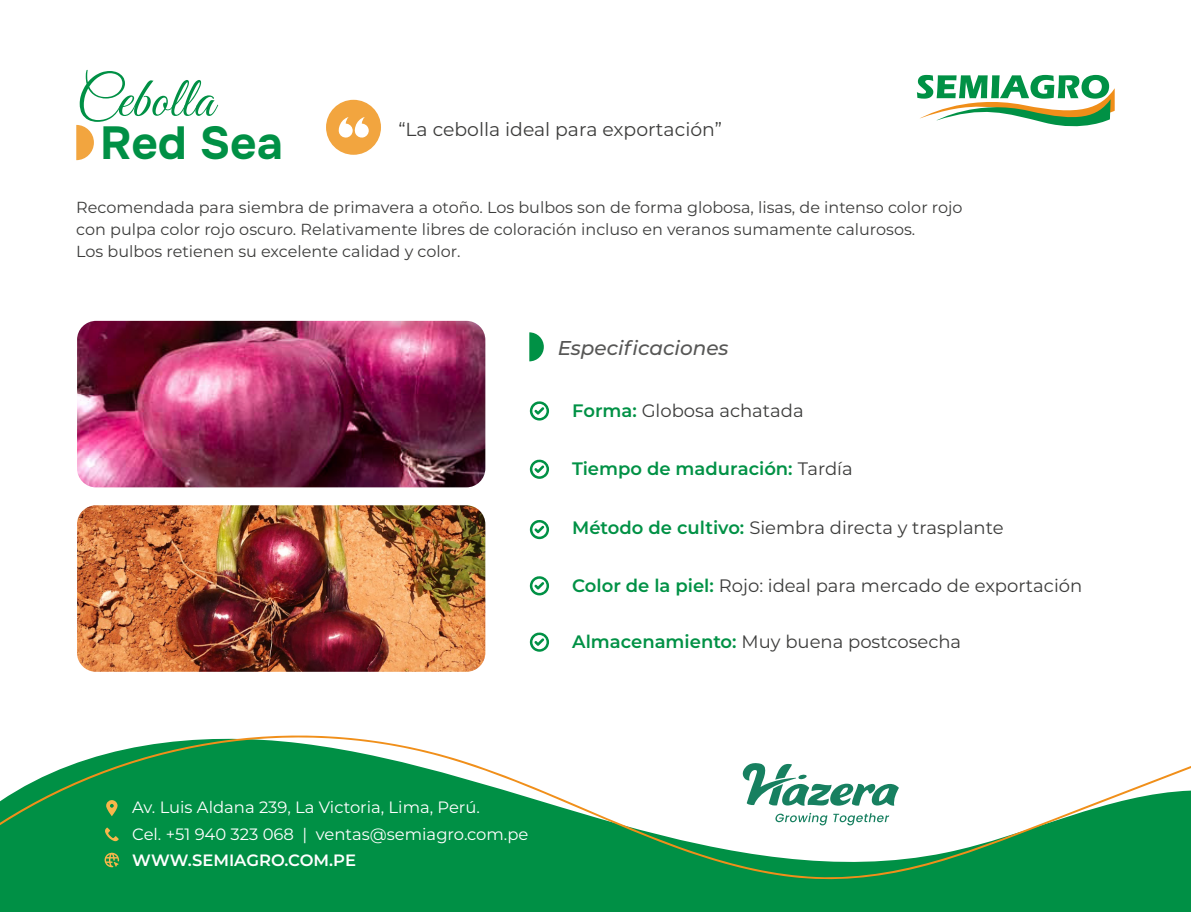
<style>
.page{position:relative;width:1191px;height:912px;background:#fff}
.page>*{position:absolute;margin:0;border:0;box-sizing:border-box;transform-origin:0 0}
.t1{font:57px "Great Vibes";color:#009045}
.t2{font:700 46.2px "Onest";color:#009045}
.t3{font:italic 500 20px "Montserrat";color:#575756}
.t4{font:18.8px "Montserrat";color:#3c3c3b}
.t5{font:18px "Montserrat";color:#3c3c3b}
.t6{font:600 18px "Montserrat";color:#009145}
.t7{font:16.4px/26.6px "Montserrat";color:#fff}
.t8{font:600 16.4px "Montserrat";color:#fff}
.t9{font:16px/22px "Montserrat";color:#3c3c3b}
.s1{font-weight:600;color:#009145}
.s2{font-weight:400;color:#3c3c3b}
</style>
<div class="page">
<svg style="left:917px;top:75px;width:197px;height:52px"></svg>
<svg style="left:76px;top:125px;width:18px;height:35px"></svg>
<div style="left:326px;top:100px;width:55px;height:55px;background:#f2a53f;border-radius:50%"></div>
<svg style="left:338px;top:117px;width:31px;height:21px"></svg>
<svg style="left:529px;top:332px;width:15px;height:29px"></svg>
<svg style="left:530px;top:401px;width:19px;height:19px"></svg>
<svg style="left:530px;top:459px;width:19px;height:20px"></svg>
<svg style="left:530px;top:520px;width:19px;height:19px"></svg>
<svg style="left:530px;top:576px;width:19px;height:19px"></svg>
<svg style="left:530px;top:632px;width:19px;height:19px"></svg>
<img style="left:77px;top:321px;width:408px;height:166px">
<img style="left:77px;top:505px;width:408px;height:166px">
<div style="left:0;top:881px;width:1191px;height:31px;background:#009045"></div>
<svg style="left:0;top:735px;width:1191px;height:146px;fill:#009045"></svg>
<svg style="left:106px;top:800px;width:12px;height:16px"></svg>
<svg style="left:105px;top:827px;width:14px;height:14px"></svg>
<svg style="left:105px;top:852px;width:14px;height:15px"></svg>
<svg style="left:775px;top:812px;width:114px;height:13px"></svg>
<svg style="left:742px;top:761px;width:157px;height:44px"></svg>
<h1 class="t1" style="left:76px;top:63px;width:139px">Cebolla</h1>
<h2 class="t2" style="left:100px;top:114px;width:184px">Red Sea</h2>
<p class="t4" style="left:398px;top:116px;width:325px">“La cebolla ideal para exportación”</p>
<p class="t9" style="left:76px;top:196px;width:887px">Recomendada para siembra de primavera a otoño. Los bulbos son de forma globosa, lisas, de intenso color rojo con pulpa color rojo oscuro. Relativamente libres de coloración incluso en veranos sumamente calurosos.<br>Los bulbos retienen su excelente calidad y color.</p>
<p class="t3" style="left:557px;top:334px;width:172px">Especificaciones</p>
<p class="t5" style="left:572px;top:398px;width:233px"><span class="s1">Forma:</span> Globosa achatada</p>
<p class="t6" style="left:572px;top:456px;width:282px">Tiempo de maduración: <span class="s2">Tardía</span></p>
<p class="t5" style="left:572px;top:515px;width:433px"><span class="s1">Método de cultivo:</span> Siembra directa y trasplante</p>
<p class="t5" style="left:572px;top:573px;width:512px"><span class="s1">Color de la piel:</span> Rojo: ideal para mercado de exportación</p>
<p class="t5" style="left:572px;top:629px;width:390px"><span class="s1">Almacenamiento:</span> Muy buena postcosecha</p>
<p class="t7" style="left:132px;top:793px;width:398px">Av. Luis Aldana 239, La Victoria, Lima, Perú.<br>Cel. +51 940 323 068 | ventas@semiagro.com.pe</p>
<p class="t8" style="left:132px;top:848px;width:225px">WWW.SEMIAGRO.COM.PE</p>
</div>
